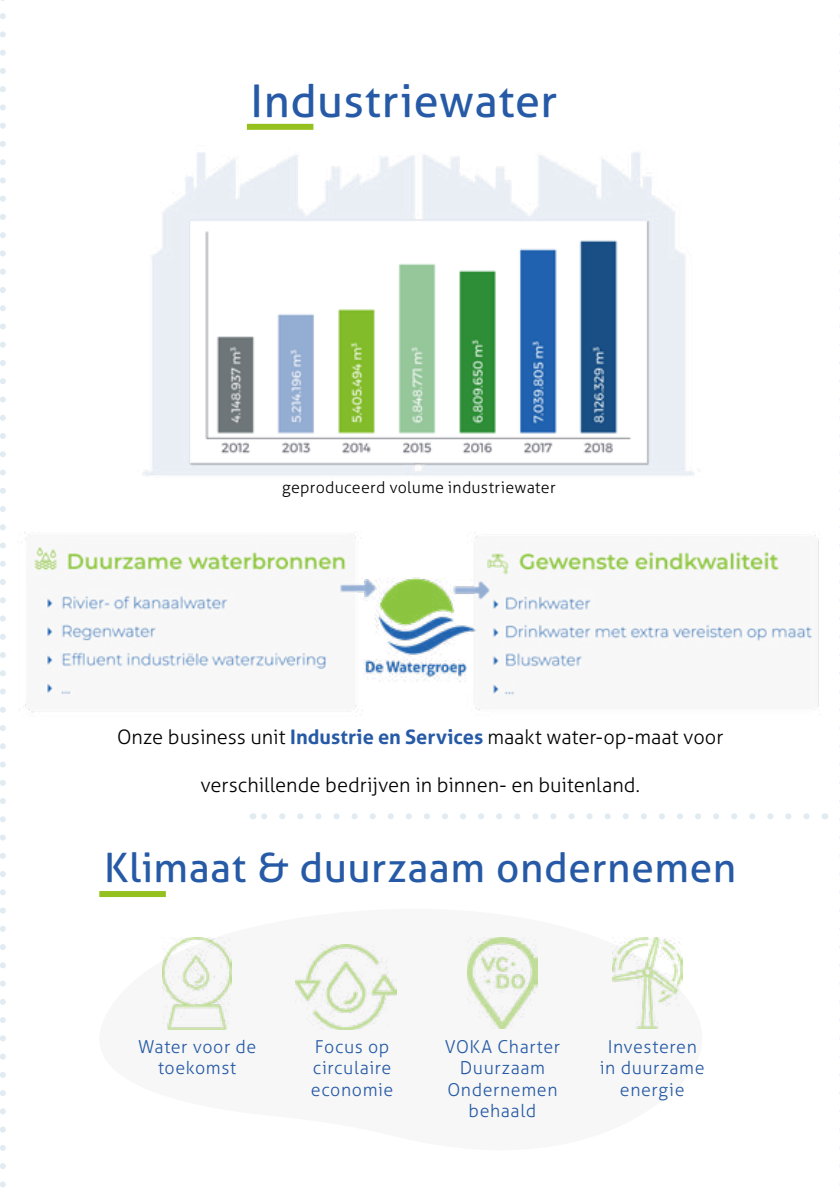
<style>
.page{position:relative;width:840px;height:1191px;background:#fff}
.page>*{position:absolute;margin:0;border:0;box-sizing:border-box;transform-origin:0 0}
.t1{font:45px "Aller";letter-spacing:.01em;color:#265aa6}
.t2{font:40.4px "Aller";letter-spacing:.01em;color:#265aa6}
.t3{font:300 20px "Aller";letter-spacing:-.005em;color:#000}
.t4{font:300 17.8px/21.4px "Aller";letter-spacing:.03em;color:#265aa6;text-align:center}
.t5{font:300 16px "Aller";letter-spacing:.015em;color:#000}
.s1{font-weight:700;color:#265aa6}
</style>
<div class="page">
<img style="left:142px;top:152px;width:552px;height:324px">
<img style="left:24px;top:532px;width:795px;height:180px">
<div style="left:247px;top:124px;width:66px;height:6px;background:#95c11f"></div>
<svg style="left:0;top:0;width:6px;height:1188px"></svg>
<svg style="left:839px;top:15px;width:1px;height:1170px"></svg>
<div style="left:99px;top:891px;width:67px;height:6px;background:#95c11f"></div>
<img style="left:162px;top:937px;width:70px;height:92px">
<img style="left:296px;top:944px;width:100px;height:85px">
<img style="left:467px;top:937px;width:70px;height:92px">
<img style="left:612px;top:937px;width:70px;height:91px">
<svg style="left:261px;top:813px;width:545px;height:6px"></svg>
<h1 class="t1" style="left:250px;top:73px;width:308px">Industriewater</h1>
<p class="t5" style="left:282px;top:477px;width:275px">geproduceerd volume industriewater</p>
<p class="t3" style="left:117px;top:725px;width:607px">Onze business unit <span class="s1">Industrie en Services</span> maakt water-op-maat voor</p>
<p class="t3" style="left:200px;top:773px;width:441px">verschillende bedrijven in binnen- en buitenland.</p>
<h2 class="t2" style="left:104px;top:843px;width:633px">Klimaat &amp; duurzaam ondernemen</h2>
<p class="t4" style="left:138px;top:1035px;width:120px">Water voor de toekomst</p>
<p class="t4" style="left:310px;top:1035px;width:84px;text-align:left">Focus op circulaire economie</p>
<p class="t4" style="left:444px;top:1035px;width:117px">VOKA Charter<br>Duurzaam<br>Ondernemen behaald</p>
<p class="t4" style="left:599px;top:1035px;width:106px">Investeren in duurzame energie</p>
</div>
